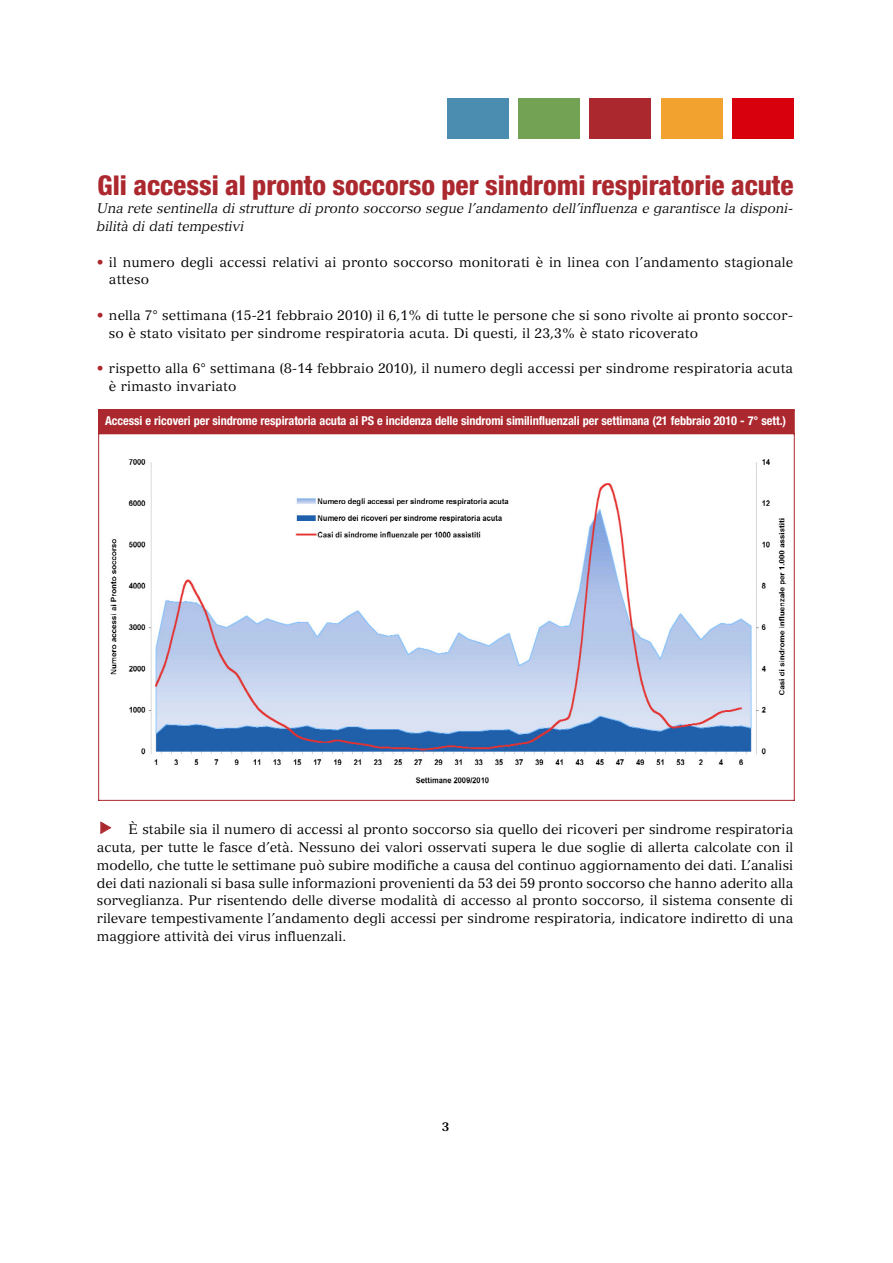
<style>
.page{position:relative;width:893px;height:1263px;background:#fff}
.page>*{position:absolute;margin:0;border:0;box-sizing:border-box;transform-origin:0 0}
.t1{font:800 condensed 27.3px "Helvetica Neue";color:#ac282f}
.t2{font:13.65px/17.7px "Versailles";letter-spacing:.01em;color:#000}
.t3{font:italic 13.65px/17.7px "Versailles";color:#000}
.t4{font:700 condensed 12.3px "Helvetica Neue";letter-spacing:-.005em;color:#fff}
.t5{font:700 12.3px "Versailles";color:#000}
.s1{font-weight:900;color:#ac282f}
</style>
<div class="page">
<div style="left:518px;top:98px;width:62px;height:40px;background:#74a254"></div>
<div style="left:446px;top:98px;width:62px;height:40px;background:#4a8db1"></div>
<div style="left:589px;top:98px;width:62px;height:40px;background:#ac282f"></div>
<div style="left:660px;top:98px;width:62px;height:40px;background:#f1a22f"></div>
<div style="left:732px;top:98px;width:62px;height:40px;background:#d9000d"></div>
<div style="left:98px;top:410px;width:696px;height:24px;background:#ac282f"></div>
<img style="left:110px;top:459px;width:677px;height:325px">
<hr style="left:98px;top:410px;width:1px;height:391px;background:#ac282f">
<hr style="left:793px;top:410px;width:1px;height:391px;background:#ac282f">
<hr style="left:98px;top:800px;width:696px;height:1px;background:#ac282f">
<h1 class="t1" style="left:98px;top:175px;width:697px">Gli accessi al pronto soccorso per sindromi respiratorie acute</h1>
<p class="t3" style="left:97px;top:201px;width:697px">Una rete sentinella di strutture di pronto soccorso segue l’andamento dell’influenza e garantisce la disponi&shy;bilità di dati tempestivi</p>
<p class="t2" style="left:109px;top:254px;width:685px;text-indent:-12px"><span class="s1">•</span> il numero degli accessi relativi ai pronto soccorso monitorati è in linea con l’andamento stagionale atteso</p>
<p class="t2" style="left:109px;top:308px;width:685px;text-indent:-12px"><span class="s1">•</span> nella 7° settimana (15-21 febbraio 2010) il 6,1% di tutte le persone che si sono rivolte ai pronto soccor&shy;so è stato visitato per sindrome respiratoria acuta. Di questi, il 23,3% è stato ricoverato</p>
<p class="t2" style="left:109px;top:361px;width:685px;text-indent:-12px"><span class="s1">•</span> rispetto alla 6° settimana (8-14 febbraio 2010), il numero degli accessi per sindrome respiratoria acuta è rimasto invariato</p>
<p class="t4" style="left:105px;top:416px;width:682px">Accessi e ricoveri per sindrome respiratoria acuta ai PS e incidenza delle sindromi similinfluenzali per settimana (21 febbraio 2010 - 7° sett.)</p>
<p class="t2" style="left:97px;top:822px;width:698px;text-align:justify;text-indent:32px">È stabile sia il numero di accessi al pronto soccorso sia quello dei ricoveri per sindrome respiratoria acuta, per tutte le fasce d’età. Nessuno dei valori osservati supera le due soglie di allerta calcolate con il modello, che tutte le settimane può subire modifiche a causa del continuo aggiornamento dei dati. L’analisi dei dati nazionali si basa sulle informazioni provenienti da 53 dei 59 pronto soccorso che hanno aderito alla sorveglianza. Pur risentendo delle diverse modalità di accesso al pronto soccorso, il sistema consente di rilevare tempestivamente l’andamento degli accessi per sindrome respiratoria, indicatore indiretto di una maggiore attività dei virus influenzali.</p>
<p class="t5" style="left:441px;top:1122px;width:9px">3</p>
</div>
